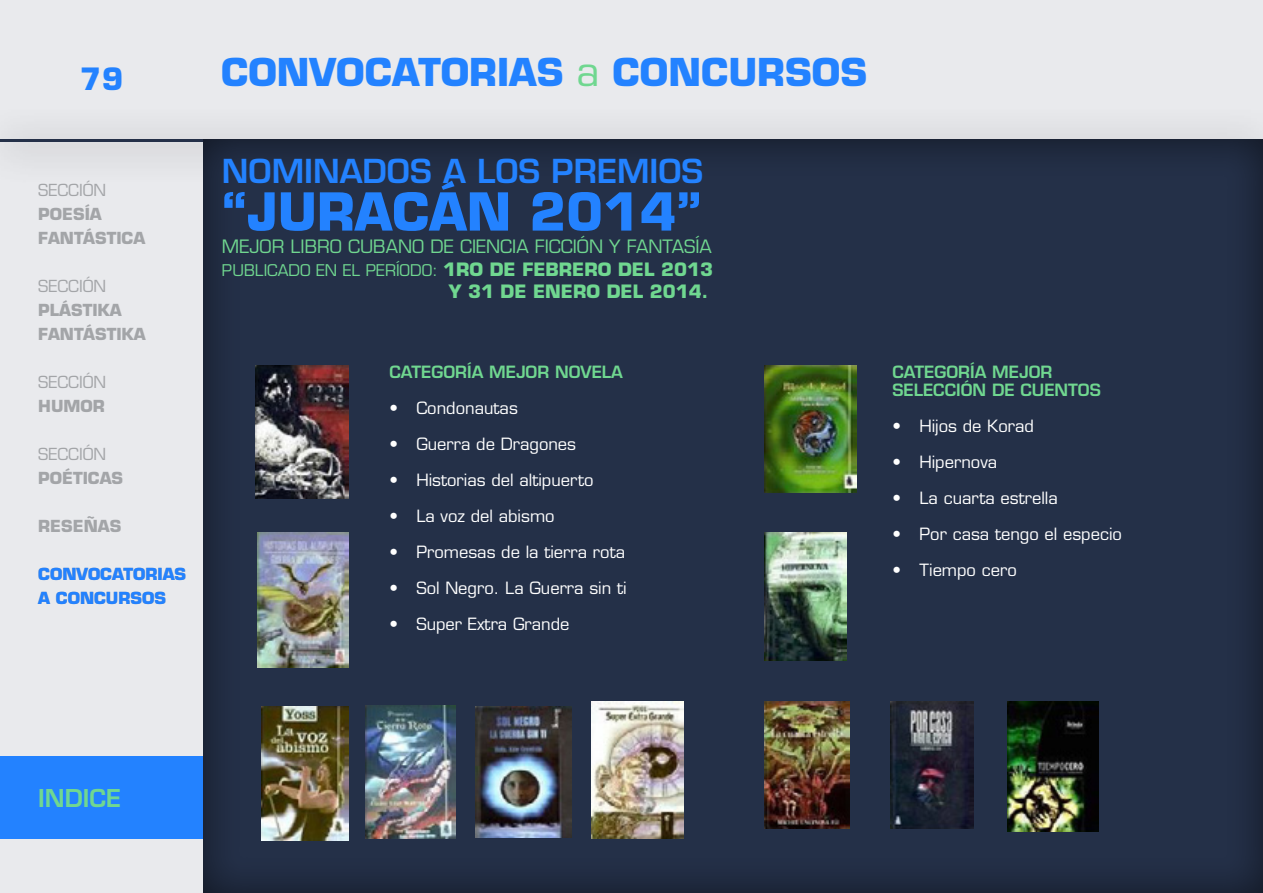
<style>
.page{position:relative;width:1263px;height:893px;background:#e9eaed}
.page>*{position:absolute;margin:0;border:0;box-sizing:border-box;transform-origin:0 0}
.título{font:700 51px "Eurostile LT Std";color:#2382ff}
.título-2{font:700 37.5px "Eurostile LT Std";color:#2382ff}
.título-3{font:600 32.25px "Eurostile LT Std";color:#2382ff}
.t1{font:700 30px "Eurostile LT Std";color:#2382ff}
.t2{font:600 24px "Eurostile LT Std";color:#70d790}
.título-4{font:18px "Eurostile LT Std";color:#70d790}
.título-5{font:700 18px "Eurostile LT Std";color:#70d790}
.t3{font:16.5px "Eurostile LT Std";color:#fff}
.cuerpo_de_texto{font:600 16.5px "Eurostile LT Std";color:#70d790}
.t4{font:700 16.2px/24px "Eurostile LT Std";color:#a3a5a8}
.t5{font:16.2px "Eurostile LT Std";color:#a3a5a8}
.t6{font:700 16.2px/24px "Eurostile LT Std";color:#2382ff}
.título-6{font:15.75px "Eurostile LT Std";color:#70d790}
.s1{font-weight:400;font-size:40.5px;color:#70d790}
.s2{font-weight:700;font-size:18px}
</style>
<div class="page">
<div style="left:0;top:756px;width:204px;height:83px;background:#2382ff"></div>
<div style="left:0;top:105px;width:1263px;height:80px;background:#e4e5e8"></div>
<hr style="left:0;top:139px;width:1263px;height:3px;background:#243048">
<div style="left:191px;top:129px;width:1072px;height:764px;background:#000;opacity:.54"></div>
<img style="left:261px;top:706px;width:88px;height:134px">
<img style="left:366px;top:706px;width:90px;height:132px">
<img style="left:476px;top:706px;width:95px;height:132px">
<img style="left:592px;top:702px;width:91px;height:137px">
<img style="left:255px;top:365px;width:94px;height:134px">
<img style="left:765px;top:702px;width:84px;height:127px">
<img style="left:258px;top:532px;width:91px;height:135px">
<img style="left:765px;top:365px;width:92px;height:127px">
<img style="left:765px;top:532px;width:82px;height:128px">
<img style="left:1007px;top:702px;width:91px;height:129px">
<img style="left:891px;top:702px;width:83px;height:127px">
<h3 class="t1" style="left:80px;top:60px;width:45px">79</h3>
<p class="t5" style="left:38px;top:180px;width:70px">SECCIÓN</p>
<p class="t4" style="left:38px;top:202px;width:108px">POESÍA<br>FANTÁSTICA</p>
<p class="t5" style="left:38px;top:276px;width:70px">SECCIÓN</p>
<p class="t4" style="left:38px;top:298px;width:109px">PLÁSTIKA<br>FANTÁSTIKA</p>
<p class="t5" style="left:38px;top:372px;width:70px">SECCIÓN</p>
<p class="t4" style="left:38px;top:394px;width:68px">HUMOR</p>
<p class="t5" style="left:38px;top:444px;width:70px">SECCIÓN</p>
<p class="t4" style="left:38px;top:466px;width:86px">POÉTICAS</p>
<p class="t4" style="left:38px;top:514px;width:85px">RESEÑAS</p>
<p class="t6" style="left:38px;top:562px;width:149px">CONVOCATORIAS<br>A CONCURSOS</p>
<p class="título-2" style="left:221px;top:49px;width:648px">CONVOCATORIAS <span class="s1">a</span> CONCURSOS</p>
<p class="título-3" style="left:222px;top:151px;width:483px">NOMINADOS A LOS PREMIOS</p>
<p class="título" style="left:222px;top:180px;width:481px">“JURACÁN 2014”</p>
<p class="título-4" style="left:222px;top:236px;width:491px">MEJOR LIBRO CUBANO DE CIENCIA FICCIÓN Y FANTASÍA</p>
<p class="título-6" style="left:222px;top:260px;width:492px">PUBLICADO EN EL PERÍODO: <span class="s2">1RO DE FEBRERO DEL 2013</span></p>
<p class="título-5" style="left:449px;top:280px;width:261px">Y 31 DE ENERO DEL 2014.</p>
<p class="cuerpo_de_texto" style="left:389px;top:362px;width:235px">CATEGORÍA MEJOR NOVELA</p>
<p class="t3" style="left:389px;top:398px;width:130px">• Condonautas</p>
<p class="t3" style="left:389px;top:434px;width:188px">• Guerra de Dragones</p>
<p class="t3" style="left:389px;top:470px;width:206px">• Historias del altipuerto</p>
<p class="t3" style="left:389px;top:506px;width:167px">• La voz del abismo</p>
<p class="t3" style="left:389px;top:542px;width:237px">• Promesas de la tierra rota</p>
<p class="t3" style="left:389px;top:578px;width:239px">• Sol Negro. La Guerra sin ti</p>
<p class="t3" style="left:389px;top:614px;width:182px">• Super Extra Grande</p>
<p class="cuerpo_de_texto" style="left:892px;top:362px;width:161px">CATEGORÍA MEJOR</p>
<p class="cuerpo_de_texto" style="left:892px;top:380px;width:210px">SELECCIÓN DE CUENTOS</p>
<p class="t3" style="left:892px;top:416px;width:143px">• Hijos de Korad</p>
<p class="t3" style="left:892px;top:452px;width:106px">• Hipernova</p>
<p class="t3" style="left:892px;top:488px;width:167px">• La cuarta estrella</p>
<p class="t3" style="left:892px;top:524px;width:231px">• Por casa tengo el especio</p>
<p class="t3" style="left:892px;top:560px;width:126px">• Tiempo cero</p>
<h3 class="t2" style="left:38px;top:783px;width:84px">INDICE</h3>
</div>
